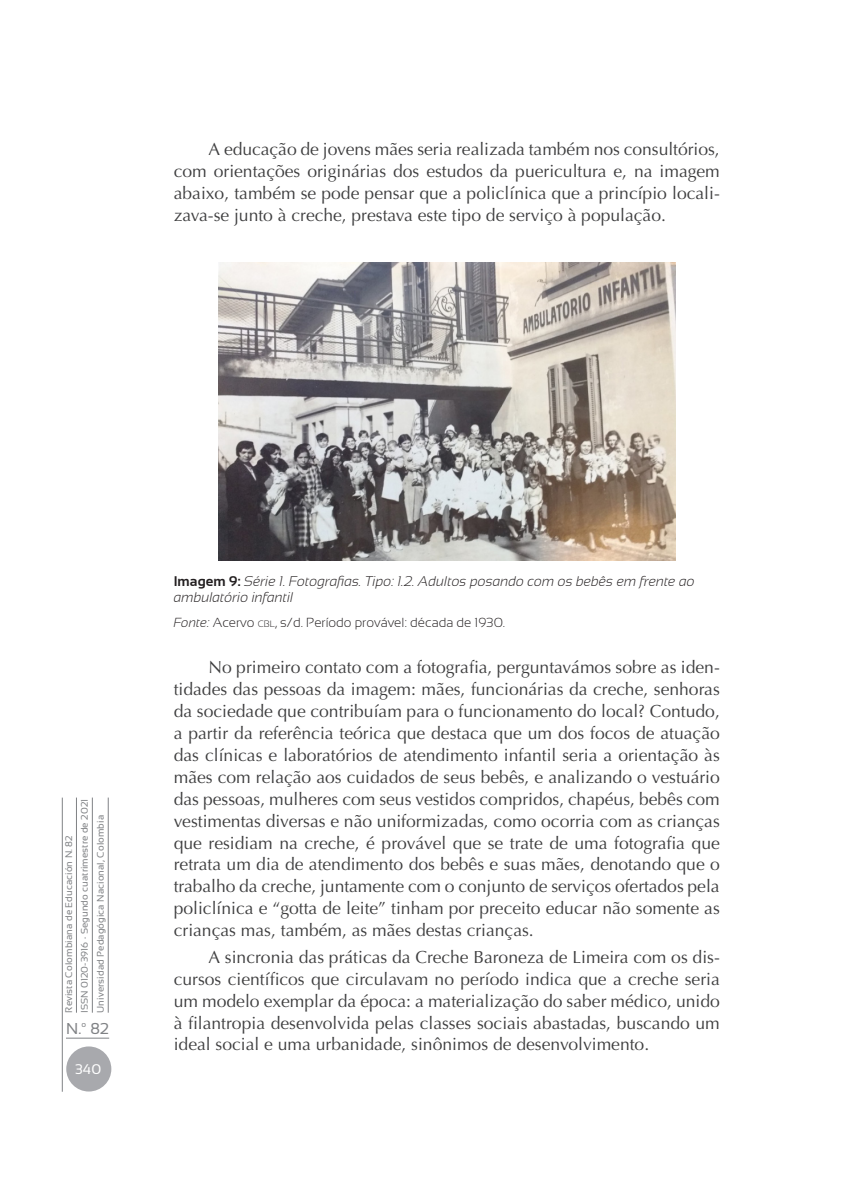
<style>
.page{position:relative;width:844px;height:1191px;background:#fff}
.page>*{position:absolute;margin:0;border:0;box-sizing:border-box;transform-origin:0 0}
.Texto_Secun{font:17.5px/21.9px "Optima";color:#3e3e3f;text-align:justify}
.t1{font:15.75px "Sansation";color:#808285}
.Nombre_tabla{font:italic 300 14px/15.8px "Sansation";color:#231f20}
.t2{font:14px "Sansation";color:#fff}
.Fuente_tabla_-_graf{font:300 13.12px "Sansation";color:#231f20}
.t3{font:9.62px/15.4px "Sansation";letter-spacing:.01em;color:#808285}
.s1{font-weight:700;font-style:normal}
.s2{font-style:italic}
.s3{font-size:9.1px}
</style>
<div class="page">
<hr style="left:62px;top:797px;width:1px;height:294px;background:#808285">
<hr style="left:76px;top:797px;width:1px;height:215px;background:#808285">
<hr style="left:92px;top:797px;width:1px;height:215px;background:#808285">
<hr style="left:108px;top:797px;width:1px;height:215px;background:#808285">
<hr style="left:66px;top:1037px;width:43px;height:1px;background:#808285">
<div style="left:66px;top:1046px;width:45px;height:45px;background:#a8a9ad;border-radius:50%"></div>
<img style="left:218px;top:262px;width:457px;height:298px">
<p class="Texto_Secun" style="left:174px;top:138px;width:547px;text-indent:35px">A educação de jovens mães seria realizada também nos consultórios, com orientações originárias dos estudos da puericultura e, na imagem abaixo, também se pode pensar que a policlínica que a princípio locali&shy;zava-se junto à creche, prestava este tipo de serviço à população.</p>
<p class="t3" style="left:61px;top:1012px;width:215px;rotate:-90deg">Revista Colombiana de Educación N. 82<br>ISSN 0120-3916 · Segundo cuatrimestre de 2021</p>
<p class="t3" style="left:93px;top:1012px;width:199px;rotate:-90deg">Universidad Pedagógica Nacional, Colombia</p>
<p class="t1" style="left:66px;top:1019px;width:44px">N.º 82</p>
<p class="t2" style="left:75px;top:1061px;width:28px">340</p>
<p class="Nombre_tabla" style="left:174px;top:573px;width:522px"><span class="s1">Imagem 9:</span> Série 1. Fotografias. Tipo: 1.2. Adultos posando com os bebês em frente ao ambulatório infantil</p>
<p class="Fuente_tabla_-_graf" style="left:174px;top:615px;width:333px"><span class="s2">Fonte:</span> Acervo <span class="s3">cbl</span>, s/d. Período provável: década de 1930.</p>
<p class="Texto_Secun" style="left:174px;top:657px;width:547px;text-indent:35px">No primeiro contato com a fotografia, perguntavámos sobre as iden&shy;tidades das pessoas da imagem: mães, funcionárias da creche, senhoras da sociedade que contribuíam para o funcionamento do local? Contudo, a partir da referência teórica que destaca que um dos focos de atuação das clínicas e laboratórios de atendimento infantil seria a orientação às mães com relação aos cuidados de seus bebês, e analizando o vestuário das pessoas, mulheres com seus vestidos compridos, chapéus, bebês com vestimentas diversas e não uniformizadas, como ocorria com as crianças que residiam na creche, é provável que se trate de uma fotografia que retrata um dia de atendimento dos bebês e suas mães, denotando que o trabalho da creche, juntamente com o conjunto de serviços ofertados pela policlínica e “gotta de leite” tinham por preceito educar não somente as crianças mas, também, as mães destas crianças.</p>
<p class="Texto_Secun" style="left:174px;top:946px;width:547px;text-indent:35px">A sincronia das práticas da Creche Baroneza de Limeira com os dis&shy;cursos científicos que circulavam no período indica que a creche seria um modelo exemplar da época: a materialização do saber médico, unido à filantropia desenvolvida pelas classes sociais abastadas, buscando um ideal social e uma urbanidade, sinônimos de desenvolvimento.</p>
</div>
